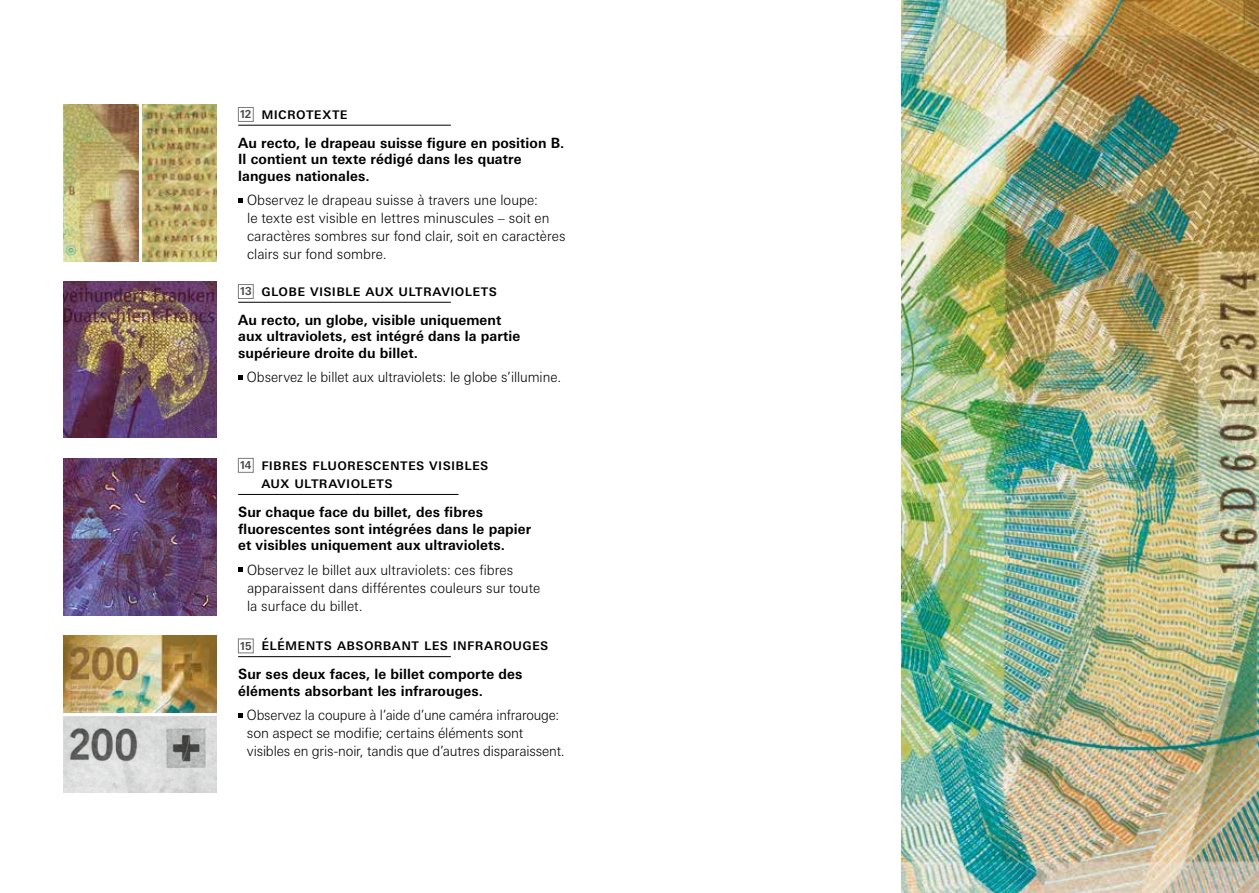
<style>
.page{position:relative;width:1259px;height:893px;background:#fff}
.page>*{position:absolute;margin:0;border:0;box-sizing:border-box;transform-origin:0 0}
.t1{font:500 15.75px/18px "Univers Next Pro";letter-spacing:.02em;color:#000;scale:.95 1}
.t2{font:700 14.1px/16.5px "Univers Next Pro";letter-spacing:.005em;color:#000;scale:.95 1}
.t3{font:300 14.1px/18px "Univers Next Pro";color:#000;scale:.95 1}
.t4{font:300 14.1px/18px "Univers Next Pro";color:#000;scale:.93 1}
.t5{font:300 14.1px "Univers Next Pro";color:#000;scale:.94 1}
.s1{font-weight:700;font-size:10.95px;color:#484847}
</style>
<div class="page">
<img style="left:901px;top:0;width:358px;height:893px">
<img style="left:64px;top:104px;width:74px;height:157px">
<img style="left:142px;top:104px;width:75px;height:157px">
<img style="left:64px;top:281px;width:153px;height:157px">
<img style="left:64px;top:458px;width:153px;height:157px">
<img style="left:64px;top:716px;width:153px;height:77px">
<img style="left:64px;top:636px;width:153px;height:76px">
<hr style="left:238px;top:302px;width:213px;height:1px;background:#000">
<div style="left:238px;top:284px;width:15px;height:15px;border:1px solid #7a7b7a"></div>
<svg style="left:238px;top:375px;width:4px;height:5px"></svg>
<hr style="left:238px;top:494px;width:220px;height:1px;background:#000">
<div style="left:238px;top:458px;width:15px;height:14px;border:1px solid #7a7b7a"></div>
<svg style="left:238px;top:567px;width:4px;height:5px"></svg>
<hr style="left:238px;top:656px;width:213px;height:1px;background:#000">
<div style="left:238px;top:639px;width:15px;height:14px;border:1px solid #7a7b7a"></div>
<svg style="left:238px;top:713px;width:4px;height:4px"></svg>
<hr style="left:238px;top:125px;width:213px;height:1px;background:#000">
<div style="left:238px;top:107px;width:15px;height:15px;border:1px solid #7a7b7a"></div>
<svg style="left:238px;top:198px;width:4px;height:5px"></svg>
<p class="t1" style="left:240px;top:104px;width:115px"><span class="s1">12</span> M icrotexte</p>
<p class="t2" style="left:238px;top:135px;width:345px">Au recto, le drapeau suisse figure en position B.<br>Il contient un texte rédigé dans les quatre langues nationales.</p>
<p class="t3" style="left:247px;top:191px;width:337px">Observez le drapeau suisse à travers une loupe:<br>le texte est visible en lettres minuscules – soit en caractères sombres sur fond clair, soit en caractères clairs sur fond sombre.</p>
<p class="t1" style="left:240px;top:281px;width:272px"><span class="s1">13</span> G lobe visible aux ultraviolets</p>
<p class="t2" style="left:238px;top:312px;width:298px">Au recto, un globe, visible uniquement aux ultraviolets, est intégré dans la partie supérieure droite du billet.</p>
<p class="t5" style="left:247px;top:369px;width:336px">Observez le billet aux ultraviolets: le globe s’illumine.</p>
<p class="t1" style="left:261px;top:455px;width:240px;text-indent:-21px"><span class="s1">14</span> Fibres fluorescentes visibles aux ultraviolets</p>
<p class="t2" style="left:238px;top:504px;width:310px">Sur chaque face du billet, des fibres fluorescentes sont intégrées dans le papier et visibles uniquement aux ultraviolets.</p>
<p class="t3" style="left:247px;top:560px;width:310px">Observez le billet aux ultraviolets: ces fibres apparaissent dans différentes couleurs sur toute la surface du billet.</p>
<p class="t1" style="left:240px;top:635px;width:326px"><span class="s1">15</span> éléments absorbant les infrarouges</p>
<p class="t2" style="left:238px;top:666px;width:301px">Sur ses deux faces, le billet comporte des éléments absorbant les infrarouges.</p>
<p class="t4" style="left:247px;top:706px;width:343px">Observez la coupure à l’aide d’une caméra infrarouge: son aspect se modifie; certains éléments sont visibles en gris-noir, tandis que d’autres disparaissent.</p>
</div>
